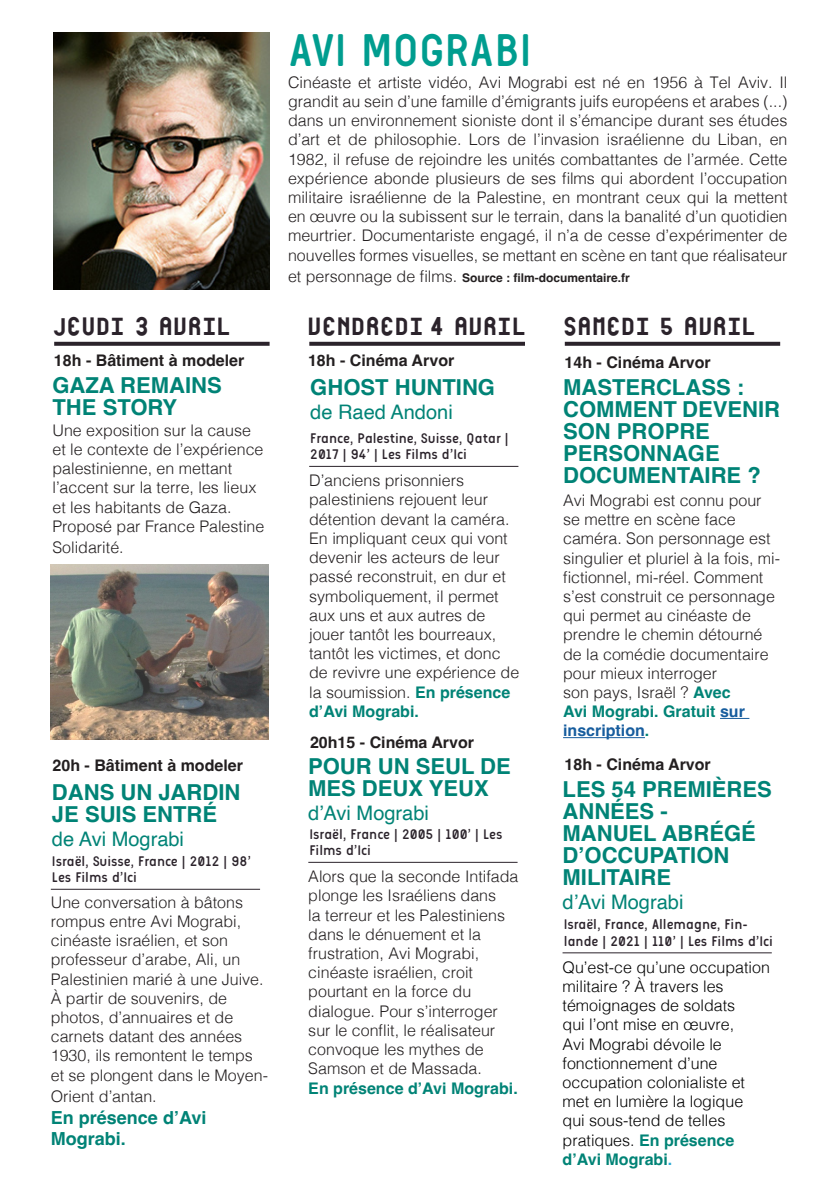
<style>
.page{position:relative;width:840px;height:1191px;background:#fff}
.page>*{position:absolute;margin:0;border:0;box-sizing:border-box;transform-origin:0 0}
.t1{font:48px "brevedecomptoir 3";color:#2b232b}
.Titre_film{font:46px "Easyrounded";color:#009d8f}
.titre{font:700 22px/22px "Helvetica";color:#008376}
.réal{font:20px "Helvetica";color:#008376}
.synopsis{font:700 18px/21.6px "Helvetica";color:#008376}
.synopsis-2{font:300 16px/19.2px "Helvetica";color:#231f20}
.synopsis-3{font:300 16px/19.2px "Helvetica";color:#000}
.lieux_-_horaires{font:700 16px "Helvetica";color:#231f20}
.synopsis-4{font:700 16px "Helvetica";color:#008376}
.t2{font:14px/16.8px "Easyrounded";color:#2b232b}
.synopsis-5{font:700 12px "Helvetica";color:#231f20}
.s1{font-weight:300;font-size:16px}
.s2{font-weight:700;color:#008376}
.s3{font-weight:700;color:#175d9e}
.s4{font-weight:700;color:#2dabd6}
</style>
<div class="page">
<svg style="left:54px;top:342px;width:215px;height:4px"></svg>
<img style="left:54px;top:33px;width:215px;height:256px">
<svg style="left:309px;top:342px;width:215px;height:4px"></svg>
<svg style="left:564px;top:342px;width:215px;height:4px"></svg>
<hr style="left:51px;top:888px;width:209px;height:1px;background:#2b232b">
<hr style="left:309px;top:466px;width:209px;height:1px;background:#2b232b">
<hr style="left:308px;top:862px;width:209px;height:1px;background:#2b232b">
<hr style="left:719px;top:718px;width:30px;height:1px;background:#175d9e">
<hr style="left:562px;top:737px;width:82px;height:1px;background:#175d9e">
<hr style="left:562px;top:952px;width:209px;height:1px;background:#2b232b">
<img style="left:51px;top:564px;width:217px;height:175px">
<p class="t1" style="left:54px;top:290px;width:180px">jeudi 3 avril</p>
<p class="lieux_-_horaires" style="left:54px;top:350px;width:192px">18h - Bâtiment à modeler</p>
<p class="titre" style="left:52px;top:376px;width:171px">GAZA REMAINS<br>THE STORY</p>
<p class="synopsis-2" style="left:52px;top:419px;width:213px">Une exposition sur la cause et le contexte de l’expérience palestinienne, en mettant l’accent sur la terre, les lieux et les habitants de Gaza.<br>Proposé par France Palestine</p>
<p class="synopsis-2" style="left:52px;top:537px;width:73px">Solidarité.</p>
<p class="lieux_-_horaires" style="left:52px;top:755px;width:192px">20h - Bâtiment à modeler</p>
<p class="titre" style="left:52px;top:783px;width:190px">DANS UN JARDIN<br>JE SUIS ENTRÉ</p>
<p class="réal" style="left:52px;top:823px;width:133px">de Avi Mograbi</p>
<p class="t2" style="left:52px;top:852px;width:200px">Israël, Suisse, France | 2012 | 98’</p>
<p class="t2" style="left:52px;top:869px;width:86px">Les Films d’Ici</p>
<p class="synopsis-2" style="left:51px;top:891px;width:218px">Une conversation à bâtons rompus entre Avi Mograbi, cinéaste israélien, et son professeur d’arabe, Ali, un<br>Palestinien marié à une Juive.<br>À partir de souvenirs, de photos, d’annuaires et de carnets datant des années<br>1930, ils remontent le temps et se plongent dans le Moyen-</p>
<p class="synopsis-2" style="left:51px;top:1085px;width:107px">Orient d’antan.</p>
<p class="synopsis" style="left:51px;top:1108px;width:157px">En présence d’Avi<br>Mograbi.</p>
<p class="Titre_film" style="left:288px;top:24px;width:245px">AVI MOGRABI</p>
<p class="synopsis-2" style="left:288px;top:71px;width:500px;text-align:justify">Cinéaste et artiste vidéo, Avi Mograbi est né en 1956 à Tel Aviv. Il grandit au sein d’une famille d’émigrants juifs européens et arabes (...) dans un environnement sioniste dont il s’émancipe durant ses études d’art et de philosophie. Lors de l’invasion israélienne du Liban, en 1982, il refuse de rejoindre les unités combattantes de l’armée. Cette expérience abonde plusieurs de ses films qui abordent l’occupation militaire israélienne de la Palestine, en montrant ceux qui la mettent en œuvre ou la subissent sur le terrain, dans la banalité d’un quotidien meurtrier. Documentariste engagé, il n’a de cesse d’expérimenter de nouvelles formes visuelles, se mettant en scène en tant que réalisateur</p>
<p class="synopsis-5" style="left:288px;top:271px;width:343px"><span class="s1">et personnage de films.</span> Source : film-documentaire.fr</p>
<p class="t1" style="left:309px;top:290px;width:220px">vendredi4 avril</p>
<p class="t1" style="left:564px;top:290px;width:195px">samedi 5 avril</p>
<p class="lieux_-_horaires" style="left:308px;top:351px;width:148px">18h - Cinéma Arvor</p>
<p class="titre" style="left:310px;top:379px;width:186px">GHOST HUNTING</p>
<p class="réal" style="left:310px;top:397px;width:144px">de Raed Andoni</p>
<p class="t2" style="left:310px;top:429px;width:199px">France, Palestine, Suisse, Qatar |<br>2017 | 94’ | Les Films d’Ici</p>
<p class="synopsis-2" style="left:309px;top:470px;width:211px">D’anciens prisonniers palestiniens rejouent leur détention devant la caméra.<br>En impliquant ceux qui vont devenir les acteurs de leur passé reconstruit, en dur et symboliquement, il permet aux uns et aux autres de jouer tantôt les bourreaux, tantôt les victimes, et donc de revivre une expérience de la soumission. <span class="s2">En présence d’Avi Mograbi.</span></p>
<p class="lieux_-_horaires" style="left:310px;top:732px;width:165px">20h15 - Cinéma Arvor</p>
<p class="titre" style="left:308px;top:758px;width:204px">POUR UN SEUL DE<br>MES DEUX YEUX</p>
<p class="réal" style="left:308px;top:798px;width:122px">d’Avi Mograbi</p>
<p class="t2" style="left:309px;top:825px;width:194px">Israël, France | 2005 | 100’ | Les<br>Films d’Ici</p>
<p class="synopsis-2" style="left:308px;top:865px;width:211px">Alors que la seconde Intifada plonge les Israéliens dans<br>la terreur et les Palestiniens dans le dénuement et la frustration, Avi Mograbi, cinéaste israélien, croit pourtant en la force du dialogue. Pour s’interroger sur le conflit, le réalisateur convoque les mythes de<br>Samson et de Massada.</p>
<p class="synopsis-4" style="left:308px;top:1078px;width:211px">En présence d’Avi Mograbi.</p>
<p class="lieux_-_horaires" style="left:564px;top:352px;width:148px">14h - Cinéma Arvor</p>
<p class="titre" style="left:562px;top:378px;width:218px">MASTERCLASS :<br>COMMENT DEVENIR<br>SON PROPRE<br>PERSONNAGE<br>DOCUMENTAIRE ?</p>
<p class="synopsis-2" style="left:562px;top:489px;width:218px">Avi Mograbi est connu pour se mettre en scène face caméra. Son personnage est singulier et pluriel à la fois, mi&shy;fictionnel, mi-réel. Comment s’est construit ce personnage qui permet au cinéaste de prendre le chemin détourné de la comédie documentaire pour mieux interroger<br>son pays, Israël ? <span class="s2">Avec<br>Avi Mograbi. Gratuit</span> <span class="s3">sur inscription</span><span class="s2">.</span></p>
<p class="lieux_-_horaires" style="left:564px;top:755px;width:148px">18h - Cinéma Arvor</p>
<p class="titre" style="left:562px;top:780px;width:211px">LES 54 PREMIÈRES<br>ANNÉES -<br>MANUEL ABRÉGÉ<br>D’OCCUPATION<br>MILITAIRE</p>
<p class="réal" style="left:562px;top:886px;width:122px">d’Avi Mograbi</p>
<p class="t2" style="left:563px;top:916px;width:210px">Israël, France, Allemagne, Fin&shy;lande | 2021 | 110’ | Les Films d’Ici</p>
<p class="synopsis-3" style="left:562px;top:956px;width:209px">Qu’est-ce qu’une occupation militaire ? À travers les témoignages de soldats<br>qui l’ont mise en œuvre,<br>Avi Mograbi dévoile le fonctionnement d’une occupation colonialiste et met en lumière la logique<br>qui sous-tend de telles pratiques. <span class="s2">En présence d’Avi Mograbi</span><span class="s4">.</span></p>
</div>
